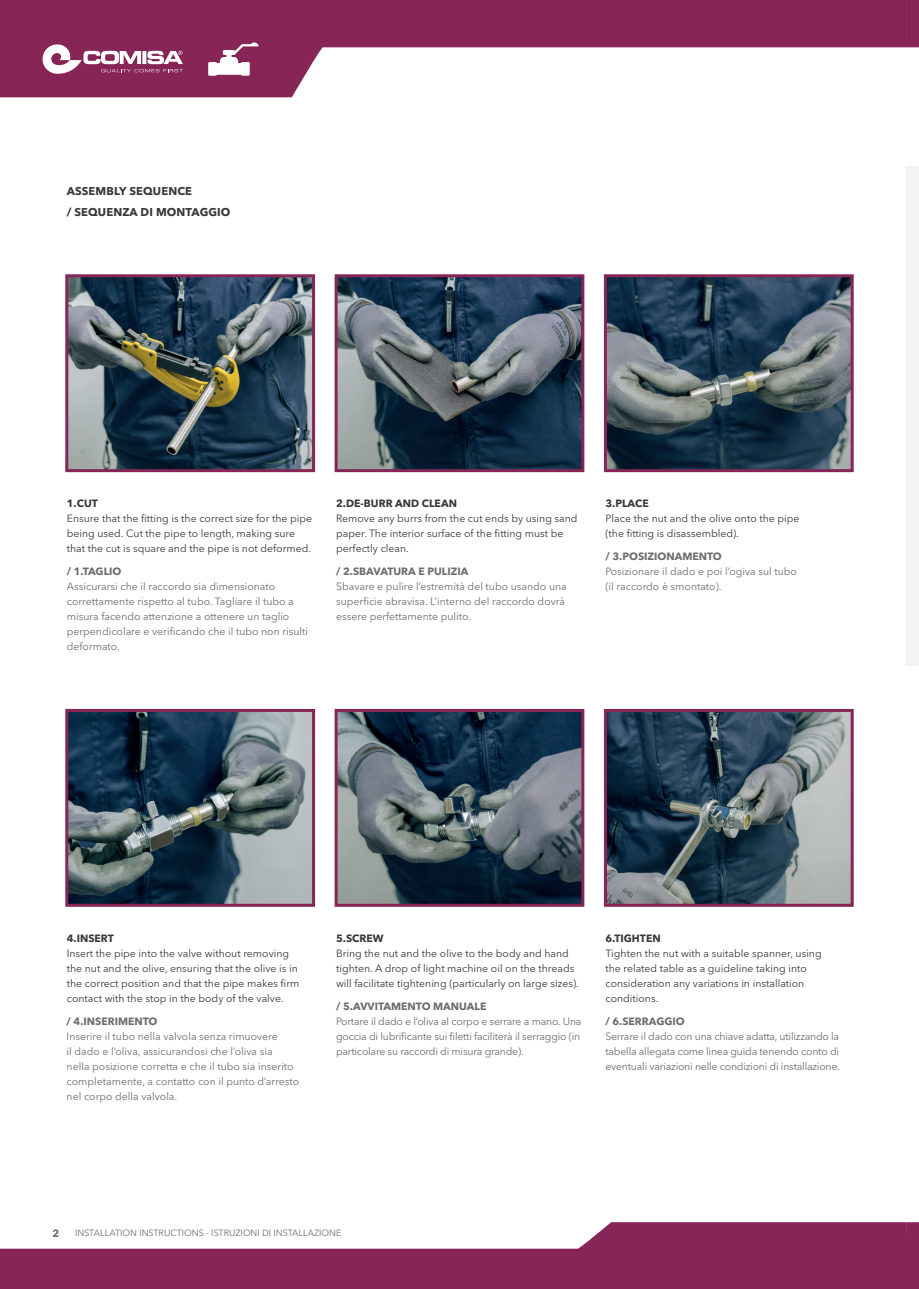
<style>
.page{position:relative;width:919px;height:1289px;background:#fff}
.page>*{position:absolute;margin:0;border:0;box-sizing:border-box;transform-origin:0 0}
.Helvetica_D_c__8_8{font:700 11.25px "Avenir Next LT Pro";letter-spacing:.01em;color:#383839}
.Helvetica_D_c__8_8-2{font:10.5px/15px "Avenir Next LT Pro";color:#6c6d70}
.Helvetica_D_c__8_8-3{font:10.5px/15px "Avenir Next LT Pro";color:#383839}
.Helvetica_D_c__8_8-4{font:700 10.5px "Avenir Next LT Pro";color:#6c6d70}
.Helvetica_D_c__8_8-5{font:700 10.5px "Avenir Next LT Pro";color:#383839}
.t1{font:9px "Avenir Next LT Pro";color:#6c6d70}
</style>
<div class="page">
<svg style="left:0;top:0;width:905px;height:97px;fill:#872557"></svg>
<svg style="left:905px;top:0;width:13px;height:48px"></svg>
<svg style="left:0;top:1222px;width:905px;height:66px;fill:#872557"></svg>
<svg style="left:905px;top:1222px;width:13px;height:66px"></svg>
<svg style="left:64px;top:1225px;width:1px;height:21px"></svg>
<svg style="left:43px;top:44px;width:140px;height:30px"></svg>
<svg style="left:208px;top:42px;width:50px;height:34px"></svg>
<img style="left:69px;top:278px;width:242px;height:190px">
<div style="left:65px;top:274px;width:250px;height:198px;border:3px solid #872557"></div>
<img style="left:69px;top:713px;width:242px;height:189px">
<div style="left:65px;top:709px;width:250px;height:197px;border:3px solid #872557"></div>
<img style="left:608px;top:278px;width:241px;height:190px">
<div style="left:604px;top:274px;width:249px;height:198px;border:3px solid #872557"></div>
<img style="left:608px;top:713px;width:241px;height:189px">
<div style="left:604px;top:709px;width:249px;height:197px;border:3px solid #872557"></div>
<img style="left:338px;top:278px;width:242px;height:190px">
<div style="left:334px;top:274px;width:250px;height:198px;border:3px solid #872557"></div>
<img style="left:338px;top:713px;width:242px;height:189px">
<div style="left:334px;top:709px;width:250px;height:197px;border:3px solid #872557"></div>
<div style="left:906px;top:166px;width:12px;height:499px;background:#f2f3f4"></div>
<p class="Helvetica_D_c__8_8" style="left:67px;top:184px;width:127px">ASSEMBLY SEQUENCE</p>
<p class="Helvetica_D_c__8_8" style="left:67px;top:205px;width:165px">/ SEQUENZA DI MONTAGGIO</p>
<p class="Helvetica_D_c__8_8-5" style="left:67px;top:497px;width:33px">1.CUT</p>
<p class="Helvetica_D_c__8_8-3" style="left:67px;top:511px;width:247px">Ensure that the fitting is the correct size for the pipe being used. Cut the pipe to length, making sure that the cut is square and the pipe is not deformed.</p>
<p class="Helvetica_D_c__8_8-4" style="left:67px;top:565px;width:56px">/ 1.TAGLIO</p>
<p class="Helvetica_D_c__8_8-2" style="left:67px;top:579px;width:243px">Assicurarsi che il raccordo sia dimensionato correttamente rispetto al tubo. Tagliare il tubo a misura facendo attenzione a ottenere un taglio perpendicolare e verificando che il tubo non risulti deformato.</p>
<p class="Helvetica_D_c__8_8-5" style="left:336px;top:497px;width:122px">2.DE-BURR AND CLEAN</p>
<p class="Helvetica_D_c__8_8-3" style="left:336px;top:511px;width:243px">Remove any burrs from the cut ends by using sand paper. The interior surface of the fitting must be perfectly clean.</p>
<p class="Helvetica_D_c__8_8-4" style="left:336px;top:565px;width:134px">/ 2.SBAVATURA E PULIZIA</p>
<p class="Helvetica_D_c__8_8-2" style="left:336px;top:579px;width:232px">Sbavare e pulire l’estremità del tubo usando una superficie abravisa. L’interno del raccordo dovrà essere perfettamente pulito.</p>
<p class="Helvetica_D_c__8_8-5" style="left:605px;top:497px;width:45px">3.PLACE</p>
<p class="Helvetica_D_c__8_8-3" style="left:605px;top:511px;width:195px">Place the nut and the olive onto the pipe (the fitting is disassembled).</p>
<p class="Helvetica_D_c__8_8-4" style="left:605px;top:550px;width:118px">/ 3.POSIZIONAMENTO</p>
<p class="Helvetica_D_c__8_8-2" style="left:605px;top:564px;width:193px">Posizionare il dado e poi l’ogiva sul tubo</p>
<p class="Helvetica_D_c__8_8-2" style="left:605px;top:579px;width:118px">(il raccordo è smontato).</p>
<p class="Helvetica_D_c__8_8-5" style="left:67px;top:932px;width:49px">4.INSERT</p>
<p class="Helvetica_D_c__8_8-3" style="left:67px;top:945px;width:234px">Insert the pipe into the valve without removing the nut and the olive, ensuring that the olive is in the correct position and that the pipe makes firm contact with the stop in the body of the valve.</p>
<p class="Helvetica_D_c__8_8-4" style="left:67px;top:1014px;width:92px">/ 4.INSERIMENTO</p>
<p class="Helvetica_D_c__8_8-2" style="left:67px;top:1028px;width:234px">Inserire il tubo nella valvola senza rimuovere<br>il dado e l’oliva, assicurandosi che l’oliva sia<br>nella posizione corretta e che il tubo sia inserito completamente, a contatto con il punto d’arresto nel corpo della valvola.</p>
<p class="Helvetica_D_c__8_8-5" style="left:336px;top:932px;width:49px">5.SCREW</p>
<p class="Helvetica_D_c__8_8-3" style="left:336px;top:945px;width:244px">Bring the nut and the olive to the body and hand tighten. A drop of light machine oil on the threads will facilitate tightening (particularly on large sizes).</p>
<p class="Helvetica_D_c__8_8-5" style="left:605px;top:932px;width:57px">6.TIGHTEN</p>
<p class="Helvetica_D_c__8_8-3" style="left:605px;top:945px;width:218px">Tighten the nut with a suitable spanner, using the related table as a guideline taking into consideration any variations in installation conditions.</p>
<p class="Helvetica_D_c__8_8-4" style="left:336px;top:999px;width:152px">/ 5.AVVITAMENTO MANUALE</p>
<p class="Helvetica_D_c__8_8-2" style="left:336px;top:1013px;width:247px;text-align:justify">Portare il dado e l’oliva al corpo e serrare a mano. Una goccia di lubrificante sui filetti faciliterà il serraggio (in particolare su raccordi di misura grande).</p>
<p class="Helvetica_D_c__8_8-4" style="left:605px;top:1014px;width:81px">/ 6.SERRAGGIO</p>
<p class="Helvetica_D_c__8_8-2" style="left:605px;top:1028px;width:236px;text-align:justify">Serrare il dado con una chiave adatta, utilizzando la tabella allegata come linea guida tenendo conto di eventuali variazioni nelle condizioni di installazione.</p>
<p class="Helvetica_D_c__8_8-4" style="left:52px;top:1226px;width:8px">2</p>
<p class="t1" style="left:75px;top:1227px;width:268px">INSTALLATION INSTRUCTIONS - ISTRUZIONI DI INSTALLAZIONE</p>
</div>
